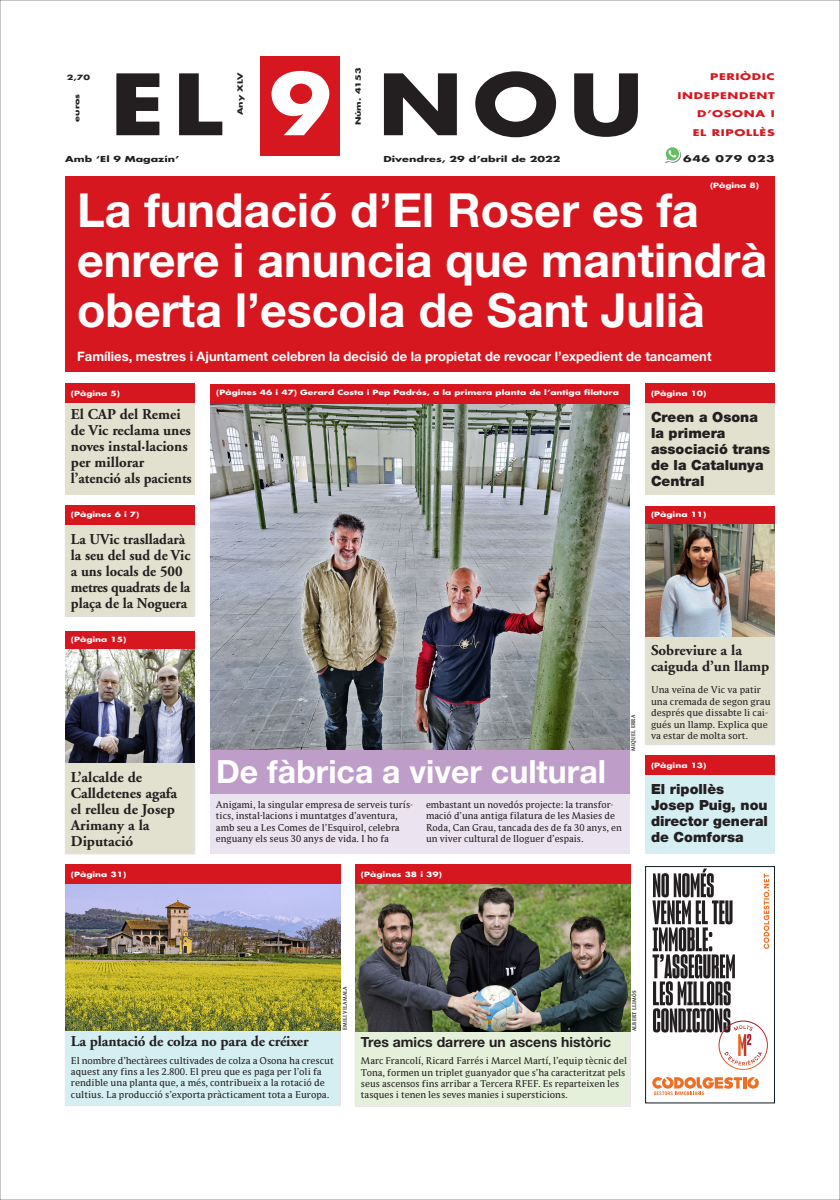
<style>
.page{position:relative;width:840px;height:1200px;background:#fff}
.page>*{position:absolute;margin:0;border:0;box-sizing:border-box;transform-origin:0 0}
.t1{font:700 82px "Futura";color:#231f20;scale:1.22 1}
.t2{font:700 47px/50px "Helvetica Neue";color:#fff}
.t3{font:700 32px "Helvetica Neue";color:#fff}
.t4{font:700 15px/16px "Adobe Garamond";color:#231f20}
.t5{font:700 15px/16px "Adobe Garamond";color:#231f20;scale:.96 1}
.t6{font:900 14px/16px "Helvetica Neue";color:#231f20}
.t7{font:700 14px "Helvetica Neue";color:#231f20}
.t8{font:700 13px "Helvetica Neue";color:#fff}
.t9{font:9px/11.5px "Parable LF";color:#231f20}
.t10{font:700 9px/18.5px "Futura";letter-spacing:.05em;color:#d7171f;text-align:right;scale:1.38 1}
.t11{font:700 9px "Futura";letter-spacing:.05em;color:#231f20;scale:1.38 1}
.t12{font:700 8px "Futura";color:#231f20;scale:1.4 1}
.t13{font:700 8px "Futura";color:#231f20;scale:1.38 1}
.t14{font:700 7px "Futura";color:#fff;scale:1.3 1}
.t15{font:700 7px "Futura";color:#231f20;scale:1.38 1}
.t16{font:700 5px "Parable LF";letter-spacing:.05em;color:#231f20;scale:.86 1}
.s1{color:#fff}
</style>
<div class="page">
<svg style="left:652px;top:1077px;width:106px;height:17px"></svg>
<svg style="left:652px;top:868px;width:116px;height:197px"></svg>
<div style="left:645px;top:866px;width:129px;height:236px;border:1px solid #0f1c22"></div>
<div style="left:260px;top:57px;width:80px;height:99px;background:#d7171f"></div>
<svg style="left:665px;top:147px;width:15px;height:16px"></svg>
<div style="left:65px;top:524px;width:129px;height:92px;background:#e2e1d0"></div>
<div style="left:65px;top:524px;width:129px;height:92px;border:1px solid #dde1e4"></div>
<div style="left:65px;top:505px;width:129px;height:20px;background:#d7171f"></div>
<img style="left:210px;top:403px;width:419px;height:347px">
<div style="left:210px;top:792px;width:419px;height:61px;background:#ece3f0"></div>
<div style="left:210px;top:750px;width:419px;height:43px;background:#be9dc9"></div>
<div style="left:210px;top:383px;width:419px;height:20px;background:#d7171f"></div>
<div style="left:65px;top:177px;width:709px;height:195px;background:#d7171f"></div>
<div style="left:65px;top:402px;width:129px;height:92px;background:#e2e1d0"></div>
<div style="left:65px;top:383px;width:129px;height:20px;background:#d7171f"></div>
<div style="left:65px;top:1029px;width:275px;height:76px;background:#d5eef1"></div>
<div style="left:65px;top:1029px;width:275px;height:76px;border:1px solid #ece3f0"></div>
<img style="left:65px;top:884px;width:275px;height:146px">
<div style="left:65px;top:864px;width:275px;height:20px;background:#d7171f"></div>
<div style="left:355px;top:1029px;width:275px;height:77px;background:#e4f0da"></div>
<div style="left:355px;top:1029px;width:275px;height:77px;border:1px solid #ece3f0"></div>
<img style="left:355px;top:884px;width:275px;height:146px">
<div style="left:355px;top:864px;width:275px;height:20px;background:#d7171f"></div>
<div style="left:65px;top:761px;width:129px;height:92px;background:#e2e1d0"></div>
<div style="left:65px;top:761px;width:129px;height:92px;border:1px solid #dde1e4"></div>
<div style="left:65px;top:630px;width:129px;height:20px;background:#d7171f"></div>
<img style="left:65px;top:649px;width:129px;height:112px">
<div style="left:645px;top:774px;width:129px;height:79px;background:#d5eef1"></div>
<div style="left:645px;top:754px;width:129px;height:20px;background:#d7171f"></div>
<div style="left:645px;top:635px;width:129px;height:109px;background:#e2e1d0"></div>
<div style="left:645px;top:635px;width:129px;height:109px;border:1px solid #dde1e4"></div>
<div style="left:645px;top:506px;width:129px;height:19px;background:#d7171f"></div>
<img style="left:645px;top:524px;width:129px;height:112px">
<div style="left:645px;top:402px;width:129px;height:92px;background:#e2e1d0"></div>
<div style="left:645px;top:383px;width:129px;height:20px;background:#d7171f"></div>
<p class="t15" style="left:67px;top:72px;width:18px">2,70</p>
<p class="t15" style="left:72px;top:122px;width:22px;rotate:-90deg">euros</p>
<p class="t15" style="left:353px;top:125px;width:43px;rotate:-90deg">Núm. 4153</p>
<h1 class="t1" style="left:110px;top:50px;width:439px">EL <span class="s1">9</span> NOU</h1>
<p class="t15" style="left:235px;top:115px;width:32px;rotate:-90deg">Any XLV</p>
<p class="t13" style="left:65px;top:153px;width:84px">Amb ‘El 9 Magazín’</p>
<p class="t12" style="left:383px;top:153px;width:128px">Divendres, 29 d’abril de 2022</p>
<p class="t10" style="left:677px;top:67px;width:72px">PERIÒDIC<br>INDEPENDENT<br>D’OSONA I</p>
<p class="t10" style="left:692px;top:123px;width:61px">EL RIPOLLÈS</p>
<p class="t11" style="left:682px;top:152px;width:68px">646 079 023</p>
<p class="t14" style="left:709px;top:181px;width:39px">(Pàgina 8)</p>
<h2 class="t2" style="left:77px;top:184px;width:691px">La fundació d’El Roser es fa enrere i anuncia que mantindrà oberta l’escola de Sant Julià</h2>
<h3 class="t8" style="left:77px;top:348px;width:635px">Famílies, mestres i Ajuntament celebren la decisió de la propietat de revocar l’expedient de tancament</h3>
<p class="t14" style="left:71px;top:388px;width:39px">(Pàgina 5)</p>
<h3 class="t4" style="left:71px;top:407px;width:122px">El CAP del Remei de Vic reclama unes noves instal·lacions per millorar l’atenció als pacients</h3>
<p class="t14" style="left:71px;top:509px;width:54px">(Pàgines 6 i 7)</p>
<h3 class="t5" style="left:71px;top:531px;width:126px">La UVic traslladarà la seu del sud de Vic a uns locals de 500 metres quadrats de la plaça de la Noguera</h3>
<p class="t14" style="left:71px;top:634px;width:44px">(Pàgina 15)</p>
<h3 class="t4" style="left:71px;top:768px;width:108px">L’alcalde de<br>Calldetenes agafa el relleu de Josep<br>Arimany a la<br>Diputació</h3>
<p class="t14" style="left:71px;top:869px;width:44px">(Pàgina 31)</p>
<p class="t14" style="left:216px;top:387px;width:311px">(Pàgines 46 i 47) Gerard Costa i Pep Padrós, a la primera planta de l’antiga filatura</p>
<p class="t14" style="left:650px;top:388px;width:44px">(Pàgina 10)</p>
<h3 class="t6" style="left:650px;top:409px;width:120px">Creen a Osona la primera associació trans de la Catalunya<br>Central</h3>
<p class="t14" style="left:650px;top:509px;width:44px">(Pàgina 11)</p>
<h3 class="t3" style="left:216px;top:751px;width:391px">De fàbrica a viver cultural</h3>
<p class="t9" style="left:216px;top:798px;width:198px">Anigami, la singular empresa de serveis turís&shy;tics, instal·lacions i muntatges d’aventura, amb seu a Les Comes de l’Esquirol, celebra enguany els seus 30 anys de vida. I ho fa</p>
<p class="t9" style="left:426px;top:798px;width:197px">embastant un novedós projecte: la transfor&shy;mació d’una antiga filatura de les Masies de Roda, Can Grau, tancada des de fa 30 anys, en un viver cultural de lloguer d’espais.</p>
<p class="t16" style="left:629px;top:750px;width:43px;rotate:-90deg">MIQUEL ERRA</p>
<p class="t14" style="left:361px;top:869px;width:64px">(Pàgines 38 i 39)</p>
<h3 class="t4" style="left:650px;top:642px;width:120px">Sobreviure a la caiguda d’un llamp</h3>
<p class="t9" style="left:650px;top:683px;width:121px">Una veïna de Vic va patir una cremada de segon grau després que dissabte li cai&shy;gués un llamp. Explica que va estar de molta sort.</p>
<p class="t14" style="left:650px;top:760px;width:44px">(Pàgina 13)</p>
<h3 class="t6" style="left:650px;top:780px;width:118px">El ripollès<br>Josep Puig, nou director general de Comforsa</h3>
<h3 class="t4" style="left:71px;top:1033px;width:239px">La plantació de colza no para de créixer</h3>
<p class="t9" style="left:71px;top:1054px;width:264px">El nombre d’hectàrees cultivades de colza a Osona ha crescut aquest any fins a les 2.800. El preu que es paga per l’oli fa rendible una planta que, a més, contribueix a la rotació de cultius. La producció s’exporta pràcticament tota a Europa.</p>
<p class="t16" style="left:341px;top:1030px;width:53px;rotate:-90deg">EMILI VILAMALA</p>
<p class="t16" style="left:630px;top:1030px;width:49px;rotate:-90deg">ALBERT LLIMÓS</p>
<h3 class="t7" style="left:361px;top:1032px;width:251px">Tres amics darrere un ascens històric</h3>
<p class="t9" style="left:361px;top:1054px;width:267px">Marc Francolí, Ricard Farrés i Marcel Martí, l’equip tècnic del Tona, formen un triplet guanyador que s’ha caracteritzat pels seus ascensos fins arribar a Tercera RFEF. Es reparteixen les tasques i tenen les seves manies i supersticions.</p>
</div>
